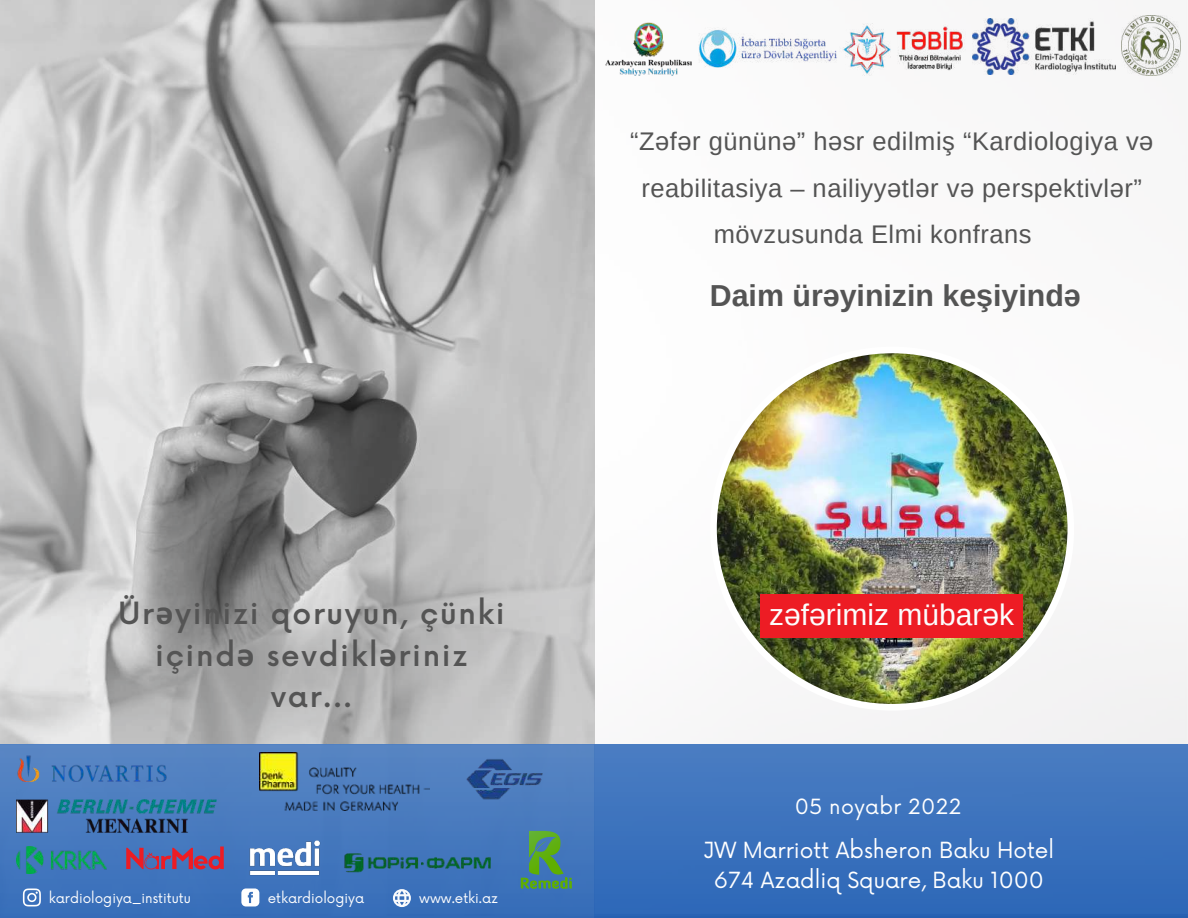
<style>
.page{position:relative;width:1188px;height:918px;background:#fff}
.page>*{position:absolute;margin:0;border:0;box-sizing:border-box;transform-origin:0 0}
.t1{font:700 30.3px "Arimo";color:#545454}
.t2{font:30px "Arimo";color:#fcfdfd}
.t3{font:500 29.85px/41.7px "Now";letter-spacing:.055em;color:#545454;text-align:center}
.t4{font:25.5px "Arimo";letter-spacing:.02em;color:#545454}
.t5{font:21.75px/30.3px "Now";color:#fff;text-align:center}
.t6{font:20.55px "Now";letter-spacing:.02em;color:#fff}
.t7{font:13.5px "Now";color:#fff}
.s1{font-family:"Noto Sans";font-weight:700}
</style>
<div class="page">
<img style="left:862px;top:23px;width:104px;height:52px">
<img style="left:973px;top:18px;width:143px;height:56px">
<img style="left:605px;top:22px;width:87px;height:54px">
<img style="left:716px;top:353px;width:358px;height:358px">
<img style="left:0;top:0;width:594px;height:745px">
<div style="left:0;top:745px;width:1188px;height:173px;background:linear-gradient(to bottom,#4a7dc2,#2c67b7)"></div>
<div style="left:0;top:745px;width:594px;height:173px;background:linear-gradient(to bottom,#5886c3,#366db9)"></div>
<img style="left:339px;top:843px;width:156px;height:29px">
<img style="left:16px;top:755px;width:152px;height:27px">
<img style="left:260px;top:752px;width:170px;height:59px">
<svg style="left:126px;top:847px;width:98px;height:23px;background:#87517f"></svg>
<svg style="left:23px;top:888px;width:18px;height:18px"></svg>
<svg style="left:241px;top:888px;width:18px;height:18px"></svg>
<svg style="left:393px;top:889px;width:18px;height:18px"></svg>
<img style="left:1121px;top:16px;width:60px;height:59px">
<div style="left:761px;top:594px;width:262px;height:44px;background:#ed1c24"></div>
<img style="left:466px;top:759px;width:77px;height:40px">
<img style="left:698px;top:28px;width:170px;height:42px">
<img style="left:16px;top:847px;width:90px;height:27px">
<img style="left:16px;top:800px;width:200px;height:32px">
<svg style="left:521px;top:831px;width:51px;height:58px;background:#4d8c74"></svg>
<img style="left:246px;top:838px;width:77px;height:40px">
<p class="t3" style="left:118px;top:594px;width:384px">Ür<span class="s1">ə</span>yinizi qoruyun, çünki içind<span class="s1">ə</span> sevdikl<span class="s1">ə</span>riniz var...</p>
<p class="t7" style="left:49px;top:890px;width:143px">kardiologiya_i nstitutu</p>
<p class="t7" style="left:268px;top:890px;width:98px">etkardiologiya</p>
<p class="t7" style="left:419px;top:891px;width:81px">www.etki .az</p>
<p class="t4" style="left:630px;top:127px;width:525px">“Zəfər gününə” həsr edilmiş “Kardiologiya və</p>
<p class="t4" style="left:642px;top:173px;width:502px">reabilitasiya – nailiyyətlər və perspektivlər”</p>
<p class="t4" style="left:714px;top:220px;width:319px">mövzusunda Elmi konfrans</p>
<p class="t1" style="left:710px;top:278px;width:372px">Daim ürəyinizin keşiyində</p>
<p class="t2" style="left:769px;top:598px;width:246px">zəfərimiz mübarək</p>
<p class="t6" style="left:795px;top:795px;width:168px">05 noyabr 2022</p>
<p class="t5" style="left:704px;top:836px;width:352px">JW Marriott Absheron Baku Hotel<br>674 Azadliq Square, Baku 1000</p>
</div>
